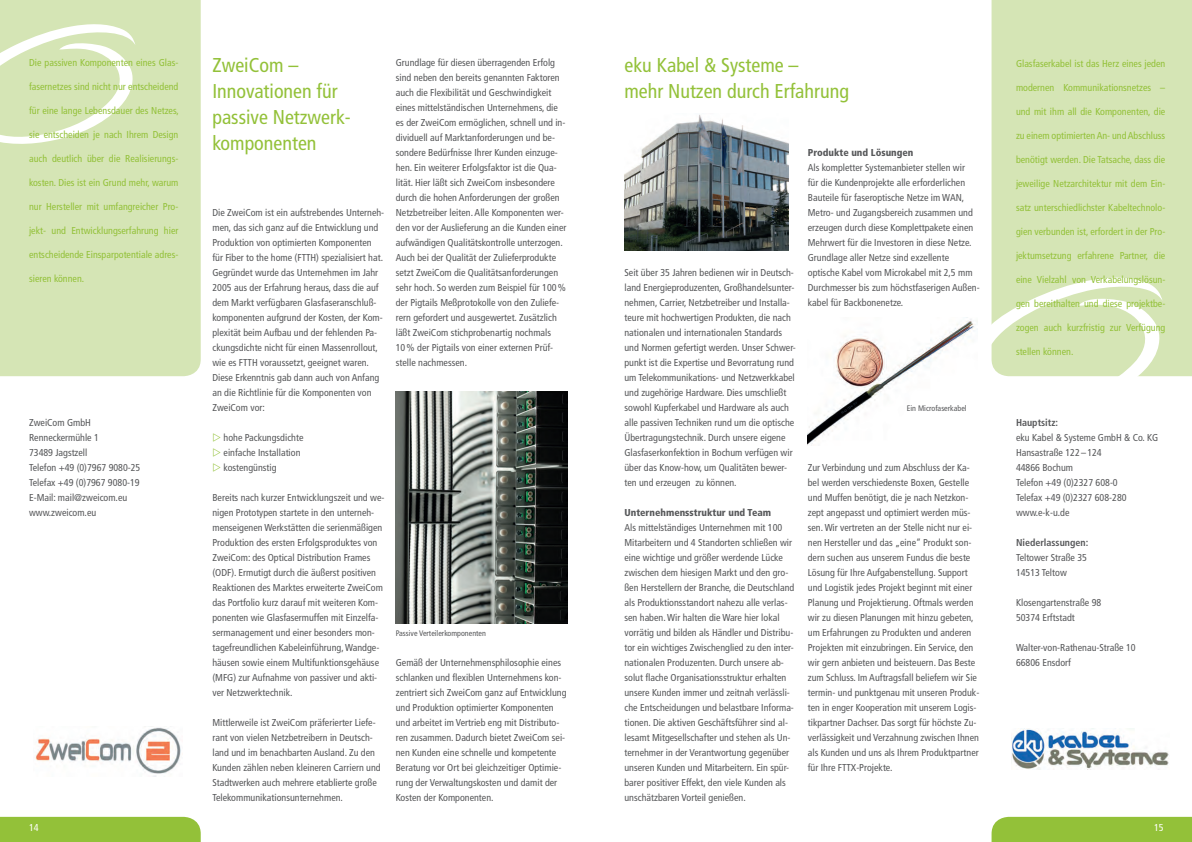
<style>
.page{position:relative;width:1192px;height:842px;background:#fff}
.page>*{position:absolute;margin:0;border:0;box-sizing:border-box;transform-origin:0 0}
.t1{font:condensed 20px/26px "Frutiger LT Std";color:#93c139}
.t2{font:condensed 10px/15px "Frutiger LT Std";color:#57585a}
.t3{font:condensed 10px "Frutiger LT Std";color:#93c139}
.t4{font:900 condensed 10px "Frutiger LT Std";color:#57585a}
.t5{font:700 condensed 10px "Frutiger LT Std";color:#57585a}
.t6{font:condensed 10px "Frutiger LT Std";color:#fff}
.t7{font:condensed 8px "Frutiger LT Std";color:#57585a}
</style>
<div class="page">
<div style="left:991px;top:0;width:201px;height:376px;background:#d5e5b5"></div>
<svg style="left:991px;top:277px;width:171px;height:100px"></svg>
<div style="left:0;top:0;width:201px;height:376px;background:#d5e5b5"></div>
<img style="left:1012px;top:728px;width:157px;height:41px">
<img style="left:35px;top:727px;width:146px;height:49px">
<svg style="left:0;top:24px;width:135px;height:120px"></svg>
<img style="left:396px;top:391px;width:172px;height:232px">
<img style="left:624px;top:114px;width:164px;height:136px">
<img style="left:808px;top:317px;width:167px;height:127px">
<div style="left:0;top:816px;width:201px;height:26px;background:#93c139"></div>
<div style="left:991px;top:816px;width:201px;height:26px;background:#93c139"></div>
<p class="t3" style="left:29px;top:57px;width:151px">Die passiven Komponenten eines Glas-</p>
<p class="t3" style="left:29px;top:81px;width:151px">fasernetzes sind nicht nur entscheidend</p>
<p class="t3" style="left:29px;top:105px;width:151px">für eine lange Lebensdauer des Netzes,</p>
<p class="t3" style="left:29px;top:129px;width:151px">sie entscheiden je nach Ihrem Design</p>
<p class="t3" style="left:29px;top:153px;width:151px">auch deutlich über die Realisierungs-</p>
<p class="t3" style="left:29px;top:177px;width:151px">kosten. Dies ist ein Grund mehr, warum</p>
<p class="t3" style="left:29px;top:201px;width:151px">nur Hersteller mit umfangreicher Pro-</p>
<p class="t3" style="left:29px;top:225px;width:151px">jekt- und Entwicklungserfahrung hier</p>
<p class="t3" style="left:29px;top:249px;width:151px">entscheidende Einsparpotentiale adres-</p>
<p class="t3" style="left:29px;top:273px;width:57px">sieren können.</p>
<p class="t2" style="left:29px;top:415px;width:113px">ZweiCom GmbH<br>Renneckermühle 1<br>73489 Jagstzell<br>Telefon +49 (0)7967 9080-25<br>Telefax +49 (0)7967 9080-19<br>E-Mail: mail@zweicom.eu www.zweicom.eu</p>
<h1 class="t1" style="left:212px;top:52px;width:140px">ZweiCom –<br>Innovationen für passive Netzwerk&shy;komponenten</h1>
<p class="t2" style="left:212px;top:205px;width:173px">Die ZweiCom ist ein aufstrebendes Unterneh&shy;men, das sich ganz auf die Entwicklung und Produktion von optimierten Komponenten für Fiber to the home (FTTH) spezialisiert hat.<br>Gegründet wurde das Unternehmen im Jahr 2005 aus der Erfahrung heraus, dass die auf dem Markt verfügbaren Glasfaseranschluß&shy;komponenten aufgrund der Kosten, der Kom&shy;plexität beim Aufbau und der fehlenden Pa&shy;ckungsdichte nicht für einen Massenrollout, wie es FTTH voraussetzt, geeignet waren.<br>Diese Erkenntnis gab dann auch von Anfang an die Richtlinie für die Komponenten von ZweiCom vor:</p>
<p class="t2" style="left:224px;top:430px;width:81px">hohe Packungsdichte einfache Installation kostengünstig</p>
<p class="t2" style="left:212px;top:490px;width:173px">Bereits nach kurzer Entwicklungszeit und we&shy;nigen Prototypen startete in den unterneh&shy;menseigenen Werkstätten die serienmäßigen Produktion des ersten Erfolgsproduktes von ZweiCom: des Optical Distribution Frames (ODF). Ermutigt durch die äußerst positiven Reaktionen des Marktes erweiterte ZweiCom das Portfolio kurz darauf mit weiteren Kom&shy;ponenten wie Glasfasermuffen mit Einzelfa&shy;sermanagement und einer besonders mon&shy;tagefreundlichen Kabeleinführung, Wandge&shy;häusen sowie einem Multifunktionsgehäuse (MFG) zur Aufnahme von passiver und akti&shy;ver Netzwerktechnik.</p>
<p class="t2" style="left:212px;top:715px;width:170px">Mittlerweile ist ZweiCom präferierter Liefe&shy;rant von vielen Netzbetreibern in Deutsch&shy;land und im benachbarten Ausland. Zu den Kunden zählen neben kleineren Carriern und Stadtwerken auch mehrere etablierte große Telekommunikationsunternehmen.</p>
<p class="t2" style="left:396px;top:55px;width:172px">Grundlage für diesen überragenden Erfolg sind neben den bereits genannten Faktoren auch die Flexibilität und Geschwindigkeit eines mittelständischen Unternehmens, die es der ZweiCom ermöglichen, schnell und in&shy;dividuell auf Marktanforderungen und be&shy;sondere Bedürfnisse Ihrer Kunden einzuge&shy;hen. Ein weiterer Erfolgsfaktor ist die Qua&shy;lität. Hier läßt sich ZweiCom insbesondere durch die hohen Anforderungen der großen Netzbetreiber leiten. Alle Komponenten wer&shy;den vor der Auslieferung an die Kunden einer aufwändigen Qualitätskontrolle unterzogen.<br>Auch bei der Qualität der Zulieferprodukte setzt ZweiCom die Qualitätsanforderungen sehr hoch. So werden zum Beispiel für 100% der Pigtails Meßprotokolle von den Zuliefe&shy;rern gefordert und ausgewertet. Zusätzlich läßt ZweiCom stichprobenartig nochmals 10% der Pigtails von einer externen Prüf&shy;stelle nachmessen.</p>
<p class="t7" style="left:396px;top:629px;width:92px">Passive Verteilerkomponenten</p>
<p class="t2" style="left:396px;top:655px;width:172px">Gemäß der Unternehmensphilosophie eines schlanken und flexiblen Unternehmens kon&shy;zentriert sich ZweiCom ganz auf Entwicklung und Produktion optimierter Komponenten und arbeitet im Vertrieb eng mit Distributo&shy;ren zusammen. Dadurch bietet ZweiCom sei&shy;nen Kunden eine schnelle und kompetente Beratung vor Ort bei gleichzeitiger Optimie&shy;rung der Verwaltungskosten und damit der Kosten der Komponenten.</p>
<h1 class="t1" style="left:624px;top:52px;width:226px">eku Kabel &amp; Systeme –<br>mehr Nutzen durch Erfahrung</h1>
<p class="t2" style="left:624px;top:265px;width:173px">Seit über 35 Jahren bedienen wir in Deutsch&shy;land Energieproduzenten, Großhandelsunter&shy;nehmen, Carrier, Netzbetreiber und Installa&shy;teure mit hochwertigen Produkten, die nach nationalen und internationalen Standards und Normen gefertigt werden. Unser Schwer&shy;punkt ist die Expertise und Bevorratung rund um Telekommunikations- und Netzwerkkabel und zugehörige Hardware. Dies umschließt sowohl Kupferkabel und Hardware als auch alle passiven Techniken rund um die optische Übertragungstechnik. Durch unsere eigene Glasfaserkonfektion in Bochum verfügen wir über das Know-how, um Qualitäten bewer&shy;ten und erzeugen zu können.</p>
<p class="t4" style="left:624px;top:507px;width:148px">Unternehmensstruktur und Team</p>
<p class="t2" style="left:624px;top:520px;width:171px">Als mittelständiges Unternehmen mit 100<br>Mitarbeitern und 4 Standorten schließen wir eine wichtige und größer werdende Lücke zwischen dem hiesigen Markt und den gro&shy;ßen Herstellern der Branche, die Deutschland als Produktionsstandort nahezu alle verlas&shy;sen haben. Wir halten die Ware hier lokal vorrätig und bilden als Händler und Distribu&shy;tor ein wichtiges Zwischenglied zu den inter&shy;nationalen Produzenten. Durch unsere ab&shy;solut flache Organisationsstruktur erhalten unsere Kunden immer und zeitnah verlässli&shy;che Entscheidungen und belastbare Informa&shy;tionen. Die aktiven Geschäftsführer sind al&shy;lesamt Mitgesellschafter und stehen als Un&shy;ternehmer in der Verantwortung gegenüber unseren Kunden und Mitarbeitern. Ein spür&shy;barer positiver Effekt, den viele Kunden als unschätzbaren Vorteil genießen.</p>
<p class="t4" style="left:808px;top:147px;width:107px">Produkte und Lösungen</p>
<p class="t2" style="left:808px;top:160px;width:173px">Als kompletter Systemanbieter stellen wir<br>für die Kundenprojekte alle erforderlichen Bauteile für faseroptische Netze im WAN, Metro- und Zugangsbereich zusammen und erzeugen durch diese Komplettpakete einen Mehrwert für die Investoren in diese Netze.<br>Grundlage aller Netze sind exzellente optische Kabel vom Microkabel mit 2,5 mm Durchmesser bis zum höchstfaserigen Außen&shy;kabel für Backbonenetze.</p>
<p class="t7" style="left:907px;top:404px;width:61px">Ein Microfaserkabel</p>
<p class="t2" style="left:808px;top:460px;width:173px">Zur Verbindung und zum Abschluss der Ka&shy;bel werden verschiedenste Boxen, Gestelle und Muffen benötigt, die je nach Netzkon&shy;zept angepasst und optimiert werden müs&shy;sen. Wir vertreten an der Stelle nicht nur ei&shy;nen Hersteller und das „eine” Produkt son&shy;dern suchen aus unserem Fundus die beste Lösung für Ihre Aufgabenstellung. Support und Logistik jedes Projekt beginnt mit einer Planung und Projektierung. Oftmals werden wir zu diesen Planungen mit hinzu gebeten, um Erfahrungen zu Produkten und anderen Projekten mit einzubringen. Ein Service, den wir gern anbieten und beisteuern. Das Beste zum Schluss. Im Auftragsfall beliefern wir Sie termin- und punktgenau mit unseren Produk&shy;ten in enger Kooperation mit unserem Logis&shy;tikpartner Dachser. Das sorgt für höchste Zu&shy;verlässigkeit und Verzahnung zwischen Ihnen als Kunden und uns als Ihrem Produktpartner für Ihre FTTX-Projekte.</p>
<p class="t3" style="left:1016px;top:58px;width:151px">Glasfaserkabel ist das Herz eines jeden</p>
<p class="t3" style="left:1016px;top:82px;width:151px">modernen Kommunikationsnetzes –</p>
<p class="t3" style="left:1016px;top:106px;width:151px">und mit ihm all die Komponenten, die</p>
<p class="t3" style="left:1016px;top:130px;width:151px">zu einem optimierten An- und Abschluss</p>
<p class="t3" style="left:1016px;top:154px;width:151px">benötigt werden. Die Tatsache, dass die</p>
<p class="t3" style="left:1016px;top:178px;width:151px">jeweilige Netzarchitektur mit dem Ein-</p>
<p class="t3" style="left:1016px;top:202px;width:151px">satz unterschiedlichster Kabeltechnolo-</p>
<p class="t3" style="left:1016px;top:226px;width:151px">gien verbunden ist, erfordert in der Pro-</p>
<p class="t3" style="left:1016px;top:250px;width:151px">jektumsetzung erfahrene Partner, die</p>
<p class="t3" style="left:1016px;top:274px;width:151px">eine Vielzahl von Verkabelungslösun-</p>
<p class="t3" style="left:1016px;top:298px;width:151px">gen bereithalten und diese projektbe-</p>
<p class="t3" style="left:1016px;top:322px;width:151px">zogen auch kurzfristig zur Verfügung</p>
<p class="t3" style="left:1016px;top:346px;width:59px">stellen können.</p>
<p class="t5" style="left:1016px;top:417px;width:44px">Hauptsitz:</p>
<p class="t2" style="left:1016px;top:430px;width:144px">eku Kabel &amp; Systeme GmbH &amp; Co. KG<br>Hansastraße 122 –124<br>44866 Bochum<br>Telefon +49 (0)2327 608-0<br>Telefax +49 (0)2327 608-280 www.e-k-u.de</p>
<p class="t5" style="left:1016px;top:537px;width:74px">Niederlassungen:</p>
<p class="t2" style="left:1016px;top:550px;width:73px">Teltower Straße 35<br>14513 Teltow</p>
<p class="t2" style="left:1016px;top:595px;width:87px">Klosengartenstraße 98<br>50374 Erftstadt</p>
<p class="t2" style="left:1016px;top:640px;width:121px">Walter-von-Rathenau-Straße 10<br>66806 Ensdorf</p>
<p class="t6" style="left:29px;top:822px;width:11px">14</p>
<p class="t6" style="left:1154px;top:822px;width:11px">15</p>
</div>
